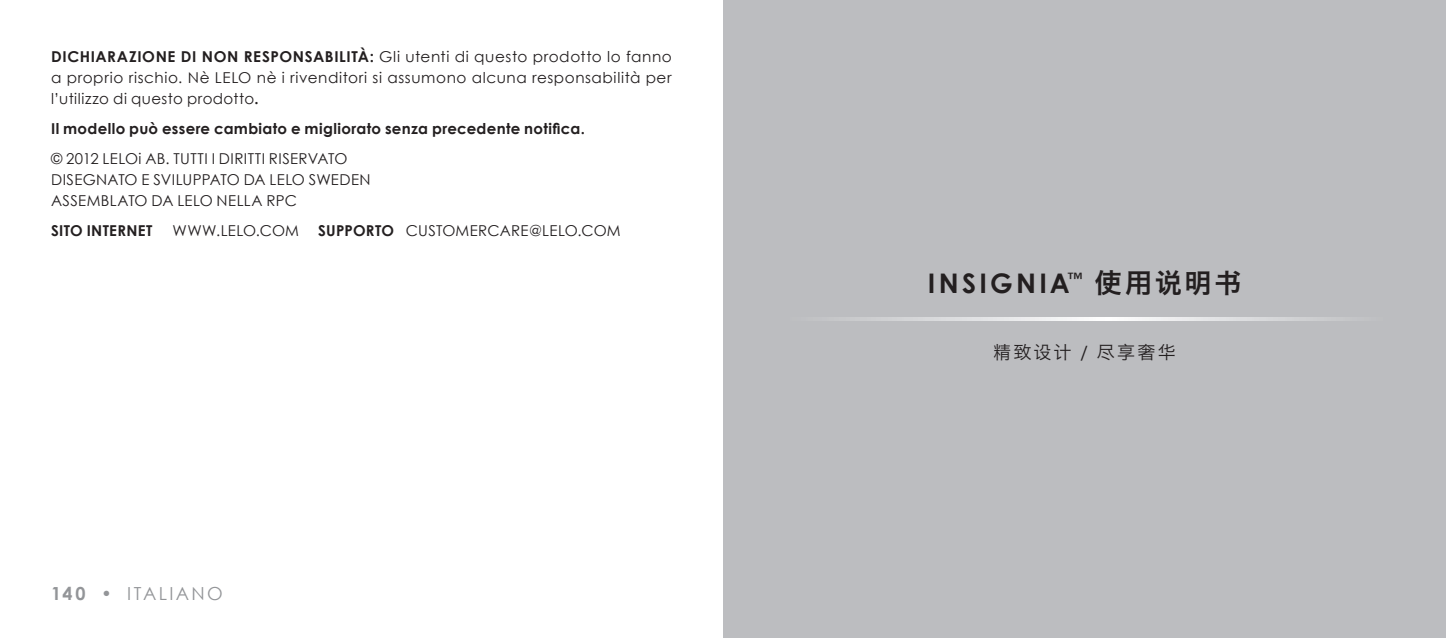
<style>
.page{position:relative;width:1446px;height:638px;background:#fff}
.page>*{position:absolute;margin:0;border:0;box-sizing:border-box;transform-origin:0 0}
.t1{font:700 27px "Century Gothic";letter-spacing:.12em;color:#231f20}
.t2{font:18px "Century Gothic";letter-spacing:.135em;color:#939598}
.t3{font:18px "Hiragino Sans GB W3";letter-spacing:.125em;color:#231f20}
.t4{font:15px/21px "Century Gothic";letter-spacing:.025em;color:#231f20;text-align:justify}
.t5{font:700 15px "Century Gothic";letter-spacing:.02em;color:#231f20}
.s1{font-weight:700}
.s2{font-family:"Hiragino Sans GB W6";font-weight:400}
.s3{font-family:"Century Gothic"}
</style>
<div class="page">
<div style="left:723px;top:0;width:723px;height:638px;background:#bcbdc0"></div>
<hr style="left:787px;top:318px;width:595px;height:2px;background:#fff">
<p class="t4" style="left:51px;top:46px;width:622px"><span class="s1">DICHIARAZIONE DI NON RESPONSABILITÀ:</span> Gli utenti di questo prodotto lo fanno a proprio rischio. Nè LELO nè i rivenditori si assumono alcuna responsabilità per l’utilizzo di questo prodotto<span class="s1">.</span></p>
<p class="t5" style="left:51px;top:119px;width:535px">Il modello può essere cambiato e migliorato senza precedente notifica.</p>
<p class="t4" style="left:51px;top:149px;width:321px;text-align:left">© 2012 LELOi AB. TUTTI I DIRITTI RISERVATO<br>DISEGNATO E SVILUPPATO DA LELO SWEDEN<br>ASSEMBLATO DA LELO NELLA RPC</p>
<p class="t5" style="left:51px;top:224px;width:103px">SITO INTERNET</p>
<p class="t4" style="left:173px;top:221px;width:128px">WWW.LELO.COM</p>
<p class="t4" style="left:318px;top:221px;width:304px"><span class="s1">SUPPORTO</span> CUSTOMERCARE@LELO.COM</p>
<p class="t2" style="left:51px;top:586px;width:173px"><span class="s1">140 •</span> ITALIANO</p>
<h1 class="t1" style="left:928px;top:271px;width:315px">INSIGNIA<sup>™</sup> <span class="s2">使用说明书</span></h1>
<p class="t3" style="left:993px;top:341px;width:184px">精致设计 <span class="s3">/</span> 尽享奢华</p>
</div>
